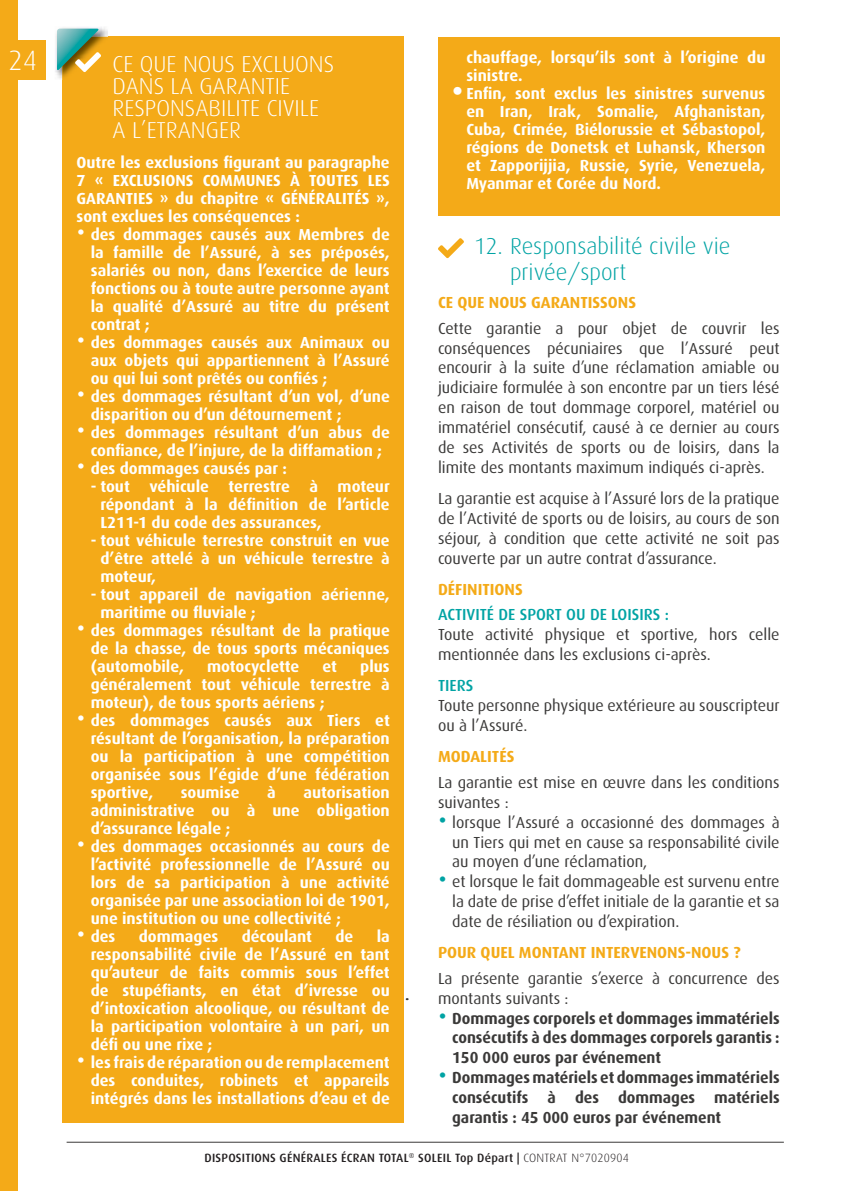
<style>
.page{position:relative;width:842px;height:1191px;background:#fff}
.page>*{position:absolute;margin:0;border:0;box-sizing:border-box;transform-origin:0 0}
.t1{font:300 28px "Dax";color:#fff}
.t2{font:300 23px/22px "Dax";color:#fff}
.t3{font:300 23px/25.8px "Dax";color:#00a3a4}
.t4{font:700 16px/18px "Dax";color:#fff;text-align:justify}
.t5{font:16px/19.8px "Dax";color:#3a3938;text-align:justify}
.t6{font:700 16px/19.8px "Dax";color:#3a3938;text-align:justify}
.t7{font:700 16px "Dax";color:#f4aa18}
.t8{font:500 16px "Dax";color:#00a3a4}
.t9{font:500 12px "Dax";letter-spacing:.02em;color:#231f20}
.s1{font-weight:400;font-size:28px}
.s2{font-size:28px}
.s3{font-size:28px;color:#00a3a4}
.s4{font-weight:400;font-size:28px;color:#00a3a4}
.s5{font-weight:300}
</style>
<div class="page">
<hr style="left:67px;top:1141px;width:717px;height:1px;background:#3a3938">
<div style="left:0;top:0;width:17px;height:1191px;background:#f4aa18"></div>
<div style="left:438px;top:37px;width:342px;height:178px;background:#f4aa18"></div>
<div style="left:0;top:40px;width:45px;height:39px;background:#f4aa18"></div>
<div style="left:62px;top:37px;width:342px;height:1086px;background:#f4aa18"></div>
<img style="left:55px;top:27px;width:53px;height:52px">
<img style="left:62px;top:37px;width:46px;height:43px">
<svg style="left:438px;top:238px;width:26px;height:20px"></svg>
<svg style="left:57px;top:29px;width:44px;height:44px"></svg>
<h1 class="t1" style="left:8px;top:47px;width:30px">24</h1>
<h2 class="t2" style="left:113px;top:55px;width:223px">CE QUE NOUS EXCLUONS<br>DANS LA GARANTIE<br>RESPONSABILITE CIVILE<br>A L’ETRANGER</h2>
<p class="t4" style="left:77px;top:154px;width:315px">Outre les exclusions figurant au paragraphe 7 « EXCLUSIONS COMMUNES À TOUTES LES GARANTIES » du chapitre « GÉNÉRALITÉS », sont exclues les conséquences :</p>
<p class="t4" style="left:91px;top:226px;width:301px;text-indent:-14px"><span class="s1">•</span> des dommages causés aux Membres de la famille de l’Assuré, à ses préposés, salariés ou non, dans l’exercice de leurs fonctions ou à toute autre personne ayant la qualité d’Assuré au titre du présent contrat ;</p>
<p class="t4" style="left:91px;top:334px;width:301px;text-indent:-14px"><span class="s1">•</span> des dommages causés aux Animaux ou aux objets qui appartiennent à l’Assuré ou qui lui sont prêtés ou confiés ;</p>
<p class="t4" style="left:91px;top:388px;width:301px;text-indent:-14px"><span class="s1">•</span> des dommages résultant d’un vol, d’une disparition ou d’un détournement ;</p>
<p class="t4" style="left:77px;top:424px;width:315px;text-align:center"><span class="s1">•</span> des dommages résultant d’un abus de confiance, de l’injure, de la diffamation ;</p>
<p class="t4" style="left:77px;top:460px;width:212px"><span class="s1">•</span> des dommages causés par :</p>
<p class="t4" style="left:100px;top:478px;width:291px;text-indent:-10px">- tout véhicule terrestre à moteur répondant à la définition de l’article L211-1 du code des assurances,</p>
<p class="t4" style="left:100px;top:532px;width:291px;text-indent:-10px">- tout véhicule terrestre construit en vue d’être attelé à un véhicule terrestre à moteur,</p>
<p class="t4" style="left:100px;top:586px;width:291px;text-indent:-10px">- tout appareil de navigation aérienne, maritime ou fluviale ;</p>
<p class="t4" style="left:91px;top:622px;width:301px;text-indent:-14px"><span class="s1">•</span> des dommages résultant de la pratique de la chasse, de tous sports mécaniques (automobile,</p>
<p class="t4" style="left:91px;top:658px;width:301px;text-indent:270px">plus généralement tout véhicule terrestre à moteur), de tous sports aériens ;</p>
<p class="t4" style="left:91px;top:712px;width:301px;text-indent:-14px"><span class="s1">•</span> des dommages causés aux Tiers et résultant de l’organisation, la préparation ou la participation à une compétition organisée sous l’égide d’une fédération sportive,</p>
<p class="t4" style="left:207px;top:658px;width:94px">motocyclette</p>
<p class="t4" style="left:323px;top:658px;width:16px">et</p>
<p class="t4" style="left:181px;top:784px;width:61px">soumise</p>
<p class="t4" style="left:267px;top:784px;width:10px">à</p>
<p class="t4" style="left:91px;top:784px;width:301px;text-indent:213px">autorisation administrative ou à une obligation d’assurance légale ;</p>
<p class="t4" style="left:91px;top:838px;width:301px;text-indent:-14px"><span class="s1">•</span> des dommages occasionnés au cours de l’activité professionnelle de l’Assuré ou lors de sa participation à une activité organisée par une association loi de 1901, une institution ou une collectivité ;</p>
<p class="t4" style="left:77px;top:928px;width:40px"><span class="s1">•</span> des</p>
<p class="t4" style="left:139px;top:928px;width:81px">dommages</p>
<p class="t4" style="left:242px;top:928px;width:72px">découlant</p>
<p class="t4" style="left:335px;top:928px;width:19px">de</p>
<p class="t4" style="left:91px;top:928px;width:301px;text-indent:286px">la responsabilité civile de l’Assuré en tant qu’auteur de faits commis sous l’effet de stupéfiants, en état d’ivresse ou d’intoxication alcoolique, ou résultant de la participation volontaire à un pari, un défi ou une rixe ;</p>
<p class="t4" style="left:91px;top:1054px;width:301px;text-indent:-14px"><span class="s1">•</span> les frais de réparation ou de remplacement des conduites, robinets et appareils intégrés dans les installations d’eau et de</p>
<p class="t4" style="left:466px;top:50px;width:301px">chauffage, lorsqu’ils sont à l’origine du sinistre.</p>
<p class="t4" style="left:466px;top:86px;width:301px;text-indent:-14px"><span class="s2">•</span> Enfin, sont exclus les sinistres survenus en Iran, Irak, Somalie, Afghanistan, Cuba, Crimée, Biélorussie et Sébastopol, régions de Donetsk et Luhansk, Kherson et Zapporijjia, Russie, Syrie, Venezuela, Myanmar et Corée du Nord.</p>
<h2 class="t3" style="left:510px;top:234px;width:222px;text-indent:-36px">12. Responsabilité civile vie privée/sport</h2>
<p class="t7" style="left:438px;top:295px;width:200px">CE QUE NOUS GARANTISSONS</p>
<p class="t5" style="left:438px;top:319px;width:343px">Cette garantie a pour objet de couvrir les conséquences pécuniaires que l’Assuré peut encourir à la suite d’une réclamation amiable ou judiciaire formulée à son encontre par un tiers lésé en raison de tout dommage corporel, matériel ou immatériel consécutif, causé à ce dernier au cours de ses Activités de sports ou de loisirs, dans la limite des montants maximum indiqués ci-après.</p>
<p class="t5" style="left:438px;top:489px;width:343px">La garantie est acquise à l’Assuré lors de la pratique de l’Activité de sports ou de loisirs, au cours de son séjour, à condition que cette activité ne soit pas couverte par un autre contrat d’assurance.</p>
<p class="t7" style="left:438px;top:581px;width:86px">DÉFINITIONS</p>
<p class="t8" style="left:438px;top:607px;width:232px">ACTIVITÉ DE SPORT OU DE LOISIRS :</p>
<p class="t5" style="left:438px;top:625px;width:343px">Toute activité physique et sportive, hors celle mentionnée dans les exclusions ci-après.</p>
<p class="t8" style="left:438px;top:678px;width:37px">TIERS</p>
<p class="t5" style="left:438px;top:696px;width:343px">Toute personne physique extérieure au souscripteur ou à l’Assuré.</p>
<p class="t7" style="left:438px;top:749px;width:78px">MODALITÉS</p>
<p class="t5" style="left:438px;top:773px;width:343px">La garantie est mise en œuvre dans les conditions suivantes :</p>
<p class="t5" style="left:452px;top:813px;width:329px;text-indent:-14px"><span class="s3">•</span> lorsque l’Assuré a occasionné des dommages à un Tiers qui met en cause sa responsabilité civile au moyen d’une réclamation,</p>
<p class="t5" style="left:452px;top:872px;width:329px;text-indent:-14px"><span class="s3">•</span> et lorsque le fait dommageable est survenu entre la date de prise d’effet initiale de la garantie et sa date de résiliation ou d’expiration.</p>
<p class="t7" style="left:438px;top:945px;width:304px">POUR QUEL MONTANT INTERVENONS-NOUS ?</p>
<p class="t5" style="left:438px;top:969px;width:343px">La présente garantie s’exerce à concurrence des montants suivants :</p>
<p class="t6" style="left:452px;top:1009px;width:329px;text-indent:-14px"><span class="s4">•</span> Dommages corporels et dommages immatériels consécutifs à des dommages corporels garantis :<br>150 000 euros par événement</p>
<p class="t6" style="left:452px;top:1068px;width:329px;text-indent:-14px"><span class="s4">•</span> Dommages matériels et dommages immatériels consécutifs à des dommages matériels garantis : 45 000 euros par événement</p>
<p class="t9" style="left:205px;top:1152px;width:426px">DISPOSITIONS GÉNÉRALES ÉCRAN TOTAL<sup>®</sup> SOLEIL Top Départ | <span class="s5">CONTRAT N°7020904</span></p>
</div>
